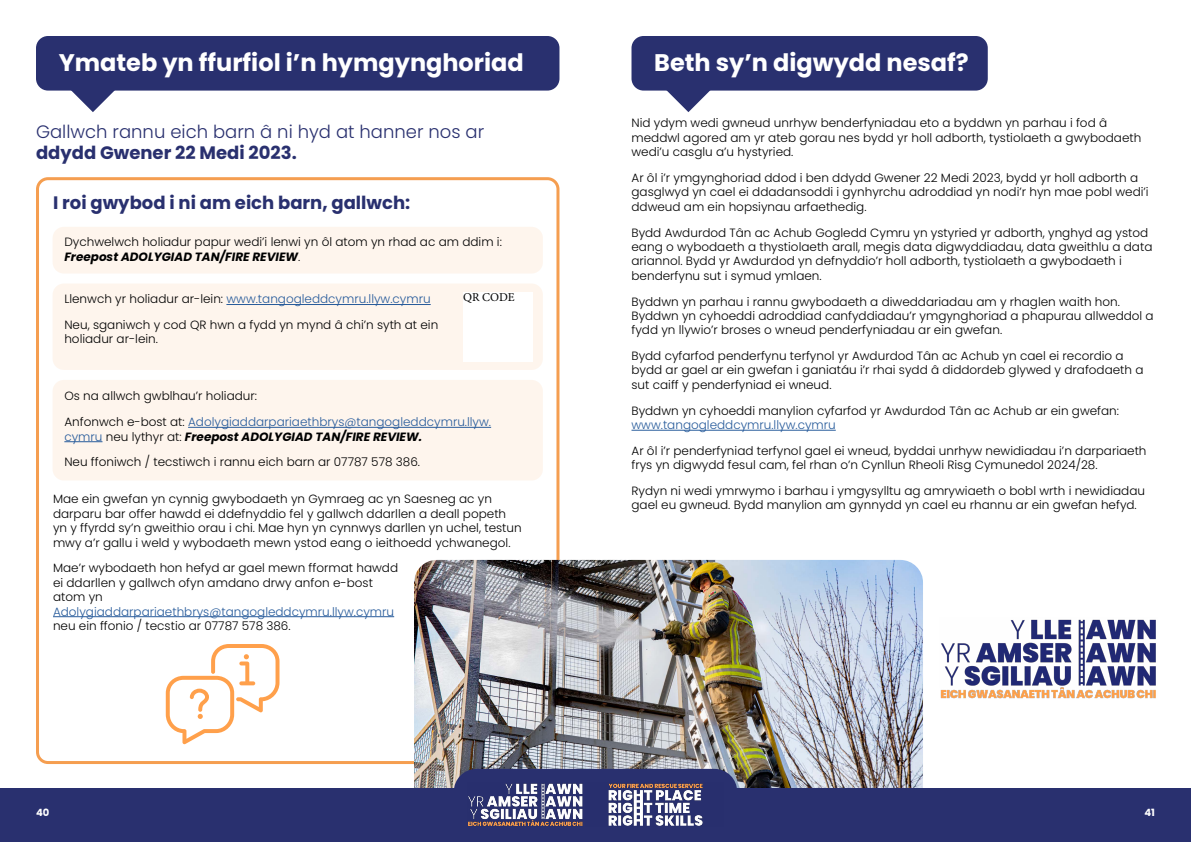
<style>
.page{position:relative;width:1191px;height:842px;background:#fff}
.page>*{position:absolute;margin:0;border:0;box-sizing:border-box;transform-origin:0 0}
.t1{font:700 24px "Poppins";color:#fff}
.t2{font:700 18px "Poppins";color:#29306f}
.t3{font:300 18px "Poppins";color:#29306f}
.t4{font:300 12px/14.4px "Poppins";color:#000}
.t5{font:300 12px/25.7px "Poppins";color:#275b9b}
.t6{font:12px "Minion Pro";letter-spacing:-.01em;color:#000}
.t7{font:700 10px "Poppins";color:#fff}
.s1{font-weight:700;font-style:italic}
.s2{color:#275b9b}
.s3{color:#000}
</style>
<div class="page">
<div style="left:36px;top:177px;width:523px;height:587px;border:3px solid #f59e50;border-radius:10px"></div>
<img style="left:414px;top:560px;width:509px;height:229px">
<div style="left:0;top:789px;width:609px;height:53px;background:#29306f"></div>
<div style="left:581px;top:789px;width:610px;height:53px;background:#29306f"></div>
<div style="left:454px;top:769px;width:283px;height:20px;background:#29306f"></div>
<img style="left:467px;top:782px;width:257px;height:44px">
<div style="left:36px;top:36px;width:523px;height:55px;background:#29306f;border-radius:12px"></div>
<svg style="left:55px;top:90px;width:76px;height:22px"></svg>
<div style="left:53px;top:227px;width:490px;height:47px;background:#fef5ed;border-radius:11px"></div>
<div style="left:53px;top:283px;width:490px;height:87px;background:#fef5ed;border-radius:11px"></div>
<div style="left:53px;top:380px;width:490px;height:100px;background:#fef5ed;border-radius:11px"></div>
<hr style="left:226px;top:304px;width:205px;height:1px;background:#275b9b">
<hr style="left:188px;top:427px;width:303px;height:1px;background:#275b9b">
<hr style="left:64px;top:441px;width:38px;height:1px;background:#275b9b">
<hr style="left:53px;top:616px;width:341px;height:1px;background:#275b9b">
<div style="left:463px;top:292px;width:70px;height:70px;background:#fff"></div>
<div style="left:631px;top:36px;width:356px;height:55px;background:#29306f;border-radius:12px"></div>
<svg style="left:650px;top:90px;width:76px;height:22px"></svg>
<hr style="left:631px;top:430px;width:204px;height:1px;background:#275b9b">
<img style="left:940px;top:619px;width:216px;height:80px">
<svg style="left:166px;top:644px;width:113px;height:100px"></svg>
<h1 class="t1" style="left:59px;top:48px;width:467px">Ymateb yn ffurfiol i’n hymgynghoriad</h1>
<h2 class="t3" style="left:36px;top:121px;width:450px">Gallwch rannu eich barn â ni hyd at hanner nos ar</h2>
<h2 class="t2" style="left:36px;top:142px;width:261px">ddydd Gwener 22 Medi 2023.</h2>
<h2 class="t2" style="left:53px;top:192px;width:359px">I roi gwybod i ni am eich barn, gallwch:</h2>
<p class="t4" style="left:64px;top:235px;width:439px">Dychwelwch holiadur papur wedi’i lenwi yn ôl atom yn rhad ac am ddim i:<br><span class="s1">Freepost ADOLYGIAD TAN/FIRE REVIEW</span>.</p>
<p class="t4" style="left:64px;top:286px;width:375px;line-height:25.7px">Llenwch yr holiadur ar-lein: <span class="s2">www.tangogleddcymru.llyw.cymru<br></span>Neu, sganiwch y cod QR hwn a fydd yn mynd â chi’n syth at ein</p>
<p class="t4" style="left:64px;top:332px;width:95px">holiadur ar-lein.</p>
<p class="t6" style="left:463px;top:289px;width:53px">QR CODE</p>
<p class="t5" style="left:64px;top:383px;width:428px"><span class="s3">Os na allwch gwblhau’r holiadur:<br>Anfonwch e-bost at:</span> Adolygiaddarpariaethbrys@tangogleddcymru.llyw.</p>
<p class="t4" style="left:64px;top:423px;width:359px;line-height:25.7px"><span class="s2">cymru</span> neu lythyr at: <span class="s1">Freepost ADOLYGIAD TAN/FIRE REVIEW.<br></span>Neu ffoniwch / tecstiwch i rannu eich barn ar 07787 578 386.</p>
<p class="t4" style="left:53px;top:492px;width:470px">Mae ein gwefan yn cynnig gwybodaeth yn Gymraeg ac yn Saesneg ac yn darparu bar offer hawdd ei ddefnyddio fel y gallwch ddarllen a deall popeth yn y ffyrdd sy’n gweithio orau i chi. Mae hyn yn cynnwys darllen yn uchel, testun mwy a’r gallu i weld y wybodaeth mewn ystod eang o ieithoedd ychwanegol.</p>
<p class="t4" style="left:53px;top:561px;width:346px">Mae’r wybodaeth hon hefyd ar gael mewn fformat hawdd ei ddarllen y gallwch ofyn amdano drwy anfon e-bost atom yn</p>
<p class="t5" style="left:53px;top:598px;width:343px">Adolygiaddarpariaethbrys@tangogleddcymru.llyw.cymru</p>
<p class="t4" style="left:53px;top:618px;width:239px">neu ein ffonio / tecstio ar 07787 578 386.</p>
<h1 class="t1" style="left:654px;top:48px;width:316px">Beth sy’n digwydd nesaf?</h1>
<p class="t4" style="left:631px;top:116px;width:511px">Nid ydym wedi gwneud unrhyw benderfyniadau eto a byddwn yn parhau i fod â meddwl agored am yr ateb gorau nes bydd yr holl adborth, tystiolaeth a gwybodaeth wedi’u casglu a’u hystyried.</p>
<p class="t4" style="left:631px;top:171px;width:519px">Ar ôl i’r ymgynghoriad ddod i ben ddydd Gwener 22 Medi 2023, bydd yr holl adborth a gasglwyd yn cael ei ddadansoddi i gynhyrchu adroddiad yn nodi’r hyn mae pobl wedi’i ddweud am ein hopsiynau arfaethedig.</p>
<p class="t4" style="left:631px;top:225px;width:522px">Bydd Awdurdod Tân ac Achub Gogledd Cymru yn ystyried yr adborth, ynghyd ag ystod eang o wybodaeth a thystiolaeth arall, megis data digwyddiadau, data gweithlu a data ariannol. Bydd yr Awdurdod yn defnyddio’r holl adborth, tystiolaeth a gwybodaeth i benderfynu sut i symud ymlaen.</p>
<p class="t4" style="left:631px;top:294px;width:524px">Byddwn yn parhau i rannu gwybodaeth a diweddariadau am y rhaglen waith hon.<br>Byddwn yn cyhoeddi adroddiad canfyddiadau’r ymgynghoriad a phapurau allweddol a fydd yn llywio’r broses o wneud penderfyniadau ar ein gwefan.</p>
<p class="t4" style="left:631px;top:349px;width:513px">Bydd cyfarfod penderfynu terfynol yr Awdurdod Tân ac Achub yn cael ei recordio a bydd ar gael ar ein gwefan i ganiatáu i’r rhai sydd â diddordeb glywed y drafodaeth a sut caiff y penderfyniad ei wneud.</p>
<p class="t4" style="left:631px;top:403px;width:489px">Byddwn yn cyhoeddi manylion cyfarfod yr Awdurdod Tân ac Achub ar ein gwefan:</p>
<p class="t5" style="left:631px;top:412px;width:206px">www.tangogleddcymru.llyw.cymru</p>
<p class="t4" style="left:631px;top:443px;width:516px">Ar ôl i’r penderfyniad terfynol gael ei wneud, byddai unrhyw newidiadau i’n darpariaeth frys yn digwydd fesul cam, fel rhan o’n Cynllun Rheoli Risg Cymunedol 2024/28.</p>
<p class="t4" style="left:631px;top:484px;width:515px">Rydyn ni wedi ymrwymo i barhau i ymgysylltu ag amrywiaeth o bobl wrth i newidiadau gael eu gwneud. Bydd manylion am gynnydd yn cael eu rhannu ar ein gwefan hefyd.</p>
<p class="t7" style="left:36px;top:807px;width:15px">40</p>
<p class="t7" style="left:1144px;top:807px;width:12px">41</p>
</div>
